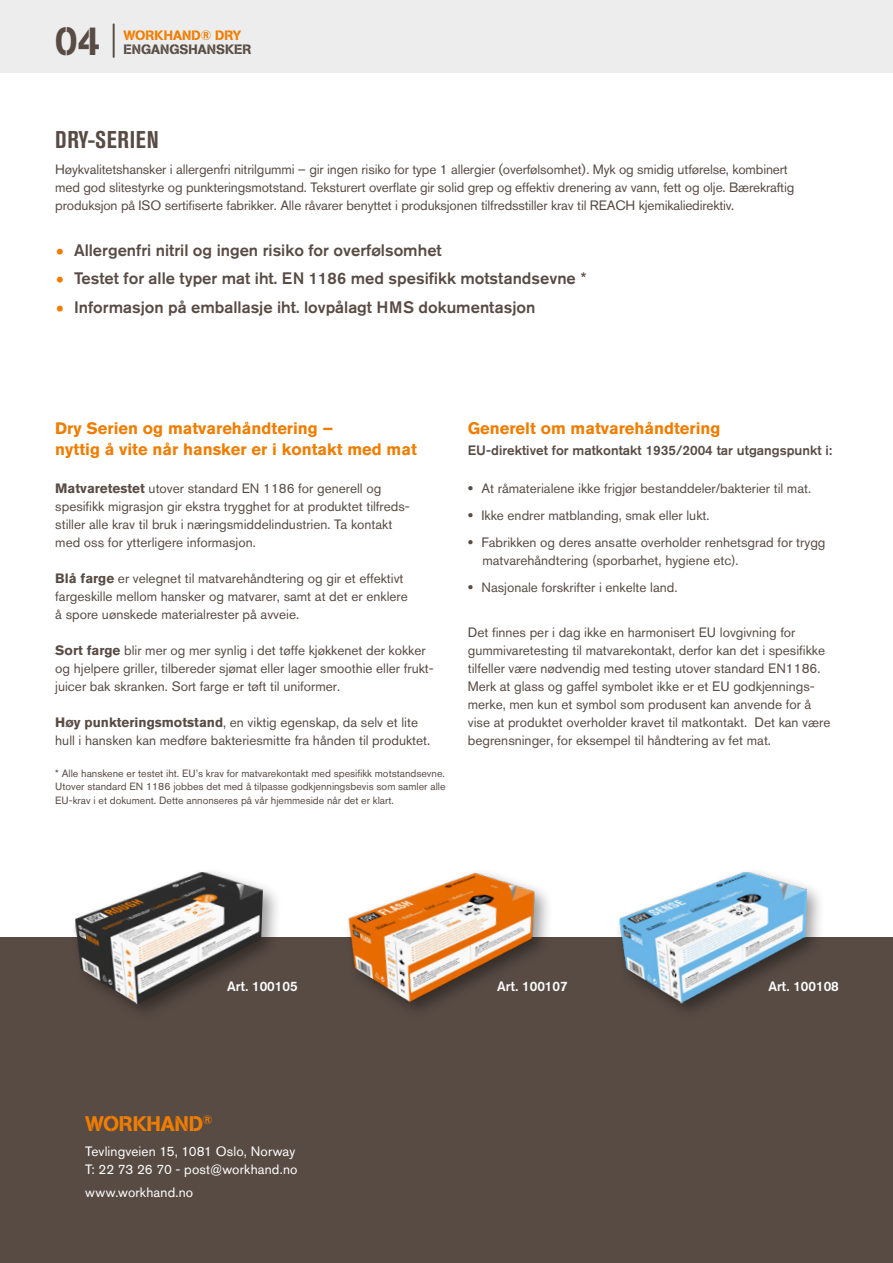
<style>
.page{position:relative;width:893px;height:1263px;background:#fff}
.page>*{position:absolute;margin:0;border:0;box-sizing:border-box;transform-origin:0 0}
.t1{font:39.75px "AG Book Stencil";color:#584b44}
.t2{font:700 condensed 24px "Akzidenz Grotesk BE";letter-spacing:.025em;color:#584b44}
.t3{font:21px "AG Book Stencil";letter-spacing:-.015em;color:#ef7d00}
.t4{font:500 16.5px "Akzidenz Grotesk BE";color:#584b44}
.t5{font:700 16.5px/21px "Akzidenz Grotesk BQ";color:#ef7d00}
.t6{font:13.5px/18px "Akzidenz Grotesk BQ";color:#584b44}
.t7{font:13.5px/18px "Akzidenz Grotesk BE";color:#584b44}
.t8{font:13.5px/18px "Akzidenz Grotesk BQ";letter-spacing:.01em;color:#fff}
.t9{font:500 13.5px "Akzidenz Grotesk BQ";color:#584b44}
.t10{font:500 13.5px "Akzidenz Grotesk BQ";color:#fff}
.t11{font:13.5px "AG Book Stencil";color:#584b44}
.t12{font:13.5px "AG Book Stencil";color:#ef7d00}
.t13{font:10.5px/13.5px "Akzidenz Grotesk BQ";color:#584b44;text-align:justify}
.s1{font-size:21px;color:#ef7d00}
.s2{font-weight:700}
.s3{font-size:16.5px}
</style>
<div class="page">
<div style="left:0;top:0;width:893px;height:72px;background:#ededed"></div>
<div style="left:0;top:937px;width:893px;height:326px;background:#584b44"></div>
<hr style="left:113px;top:24px;width:2px;height:33px;background:#584b44">
<div style="left:613px;top:866px;width:213px;height:156px;background:#000;opacity:.4"></div>
<img style="left:617px;top:868px;width:190px;height:139px">
<div style="left:70px;top:866px;width:212px;height:156px;background:#000;opacity:.4"></div>
<img style="left:72px;top:868px;width:191px;height:140px">
<img style="left:348px;top:872px;width:200px;height:138px">
<h1 class="t1" style="left:55px;top:17px;width:46px">04</h1>
<p class="t12" style="left:123px;top:27px;width:119px">WORKHAND® DRY</p>
<p class="t11" style="left:123px;top:41px;width:130px">ENGANGSHANSKER</p>
<h2 class="t2" style="left:55px;top:126px;width:105px">DRY-SERIEN</h2>
<p class="t6" style="left:55px;top:160px;width:741px">Høykvalitetshansker i allergenfri nitrilgummi – gir ingen risiko for type 1 allergier (overfølsomhet). Myk og smidig utførelse, kombinert med god slitestyrke og punkteringsmotstand. Teksturert overflate gir solid grep og effektiv drenering av vann, fett og olje. Bærekraftig produksjon på ISO sertifiserte fabrikker. Alle råvarer benyttet i produksjonen tilfredsstiller krav til REACH kjemikaliedirektiv.</p>
<p class="t4" style="left:56px;top:240px;width:387px"><span class="s1">•</span> Allergenfri nitril og ingen risiko for overfølsomhet</p>
<p class="t4" style="left:56px;top:268px;width:532px"><span class="s1">•</span> Testet for alle typer mat iht. EN 1186 med spesifikk motstandsevne *</p>
<p class="t4" style="left:56px;top:297px;width:480px"><span class="s1">•</span> Informasjon på emballasje iht. lovpålagt HMS dokumentasjon</p>
<p class="t5" style="left:55px;top:418px;width:363px">Dry Serien og matvarehåndtering –<br>nyttig å vite når hansker er i kontakt med mat</p>
<p class="t6" style="left:55px;top:479px;width:356px"><span class="s2">Matvaretestet</span> utover standard EN 1186 for generell og spesifikk migrasjon gir ekstra trygghet for at produktet tilfreds&shy;stiller alle krav til bruk i næringsmiddelindustrien. Ta kontakt med oss for ytterligere informasjon.</p>
<p class="t6" style="left:55px;top:569px;width:354px"><span class="s2">Blå farge</span> er velegnet til matvarehåndtering og gir et effektivt fargeskille mellom hansker og matvarer, samt at det er enklere å spore uønskede materialrester på avveie.</p>
<p class="t6" style="left:55px;top:641px;width:380px"><span class="s2">Sort farge</span> blir mer og mer synlig i det tøffe kjøkkenet der kokker og hjelpere griller, tilbereder sjømat eller lager smoothie eller frukt&shy;juicer bak skranken. Sort farge er tøft til uniformer.</p>
<p class="t6" style="left:55px;top:713px;width:376px"><span class="s2">Høy punkteringsmotstand</span>, en viktig egenskap, da selv et lite hull i hansken kan medføre bakteriesmitte fra hånden til produktet.</p>
<p class="t13" style="left:55px;top:766px;width:392px">* Alle hanskene er testet iht. EU’s krav for matvarekontakt med spesifikk motstandsevne.<br>Utover standard EN 1186 jobbes det med å tilpasse godkjenningsbevis som samler alle EU-krav i et dokument. Dette annonseres på vår hjemmeside når det er klart.</p>
<p class="t5" style="left:468px;top:418px;width:254px">Generelt om matvarehåndtering</p>
<p class="t9" style="left:468px;top:442px;width:366px">EU-direktivet for matkontakt 1935/2004 tar utgangspunkt i:</p>
<p class="t7" style="left:468px;top:479px;width:345px"><span class="s3">•</span> At råmaterialene ikke frigjør bestanddeler/bakterier til mat.</p>
<p class="t7" style="left:468px;top:506px;width:243px"><span class="s3">•</span> Ikke endrer matblanding, smak eller lukt.</p>
<p class="t7" style="left:482px;top:533px;width:345px;text-indent:-15px"><span class="s3">•</span> Fabrikken og deres ansatte overholder renhetsgrad for trygg matvarehåndtering (sporbarhet, hygiene etc).</p>
<p class="t7" style="left:468px;top:578px;width:211px"><span class="s3">•</span> Nasjonale forskrifter i enkelte land.</p>
<p class="t6" style="left:468px;top:623px;width:364px">Det finnes per i dag ikke en harmonisert EU lovgivning for gummivaretesting til matvarekontakt, derfor kan det i spesifikke tilfeller være nødvendig med testing utover standard EN1186.<br>Merk at glass og gaffel symbolet ikke er et EU godkjennings&shy;merke, men kun et symbol som produsent kan anvende for å vise at produktet overholder kravet til matkontakt. Det kan være begrensninger, for eksempel til håndtering av fet mat.</p>
<p class="t10" style="left:227px;top:978px;width:72px">Art. 100105</p>
<p class="t10" style="left:768px;top:978px;width:72px">Art. 100108</p>
<p class="t10" style="left:497px;top:978px;width:72px">Art. 100107</p>
<h3 class="t3" style="left:85px;top:1111px;width:129px">WORKHAND<sup>®</sup></h3>
<p class="t8" style="left:85px;top:1142px;width:214px">Tevlingveien 15, 1081 Oslo, Norway<br>T: 22 73 26 70 - post@workhand.no</p>
<p class="t8" style="left:85px;top:1183px;width:110px">www.workhand.no</p>
</div>
